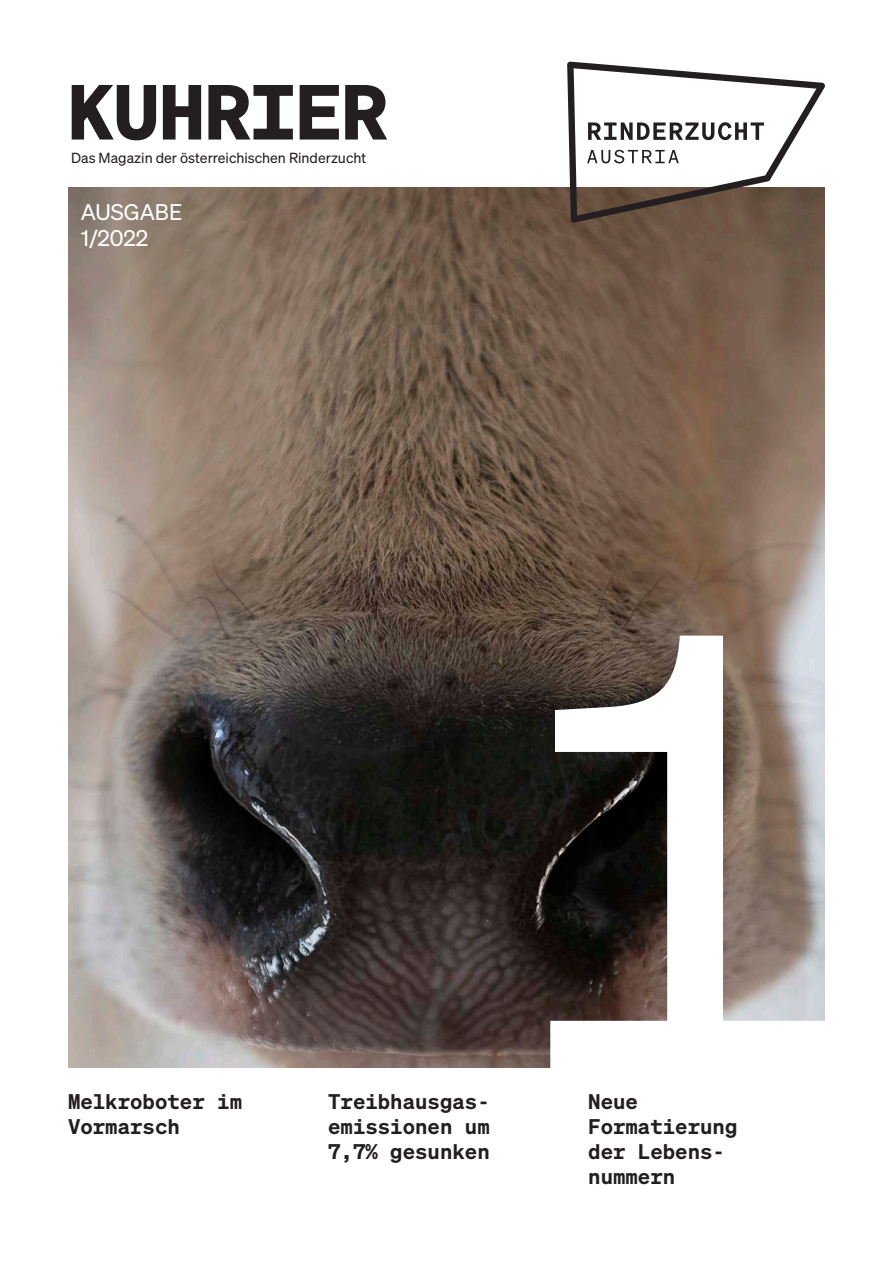
<style>
.page{position:relative;width:893px;height:1263px;background:#fff}
.page>*{position:absolute;margin:0;border:0;box-sizing:border-box;transform-origin:0 0}
.t1{font:600px "Sohne Mono Buch";color:#fff}
.t2{font:76.05px "Sohne Mono Dreiviertelfett";color:#231f20}
.t3{font:22.05px/26.5px "Sohne Buch";color:#fff}
.t4{font:600 20.7px/24.9px "Sohne Mono";color:#231f20}
.t5{font:14.25px "Sohne Buch";color:#231f20}
</style>
<div class="page">
<img style="left:68px;top:188px;width:757px;height:880px">
<svg style="left:567px;top:62px;width:258px;height:161px"></svg>
<h2 class="t2" style="left:68px;top:63px;width:321px">KUHRIER</h2>
<p class="t5" style="left:71px;top:150px;width:297px">Das Magazin der österreichischen Rinderzucht</p>
<p class="t3" style="left:81px;top:198px;width:103px">AUSGABE<br>1/2022</p>
<h1 class="t1" style="left:497px;top:483px;width:361px">1</h1>
<p class="t4" style="left:68px;top:1088px;width:176px">Melkroboter im<br>Vormarsch</p>
<p class="t4" style="left:328px;top:1088px;width:163px;text-align:justify">Treibhausgas&shy;emissionen um 7,7% gesunken</p>
<p class="t4" style="left:588px;top:1088px;width:151px">Neue<br>Formatierung der Lebens&shy;nummern</p>
</div>
